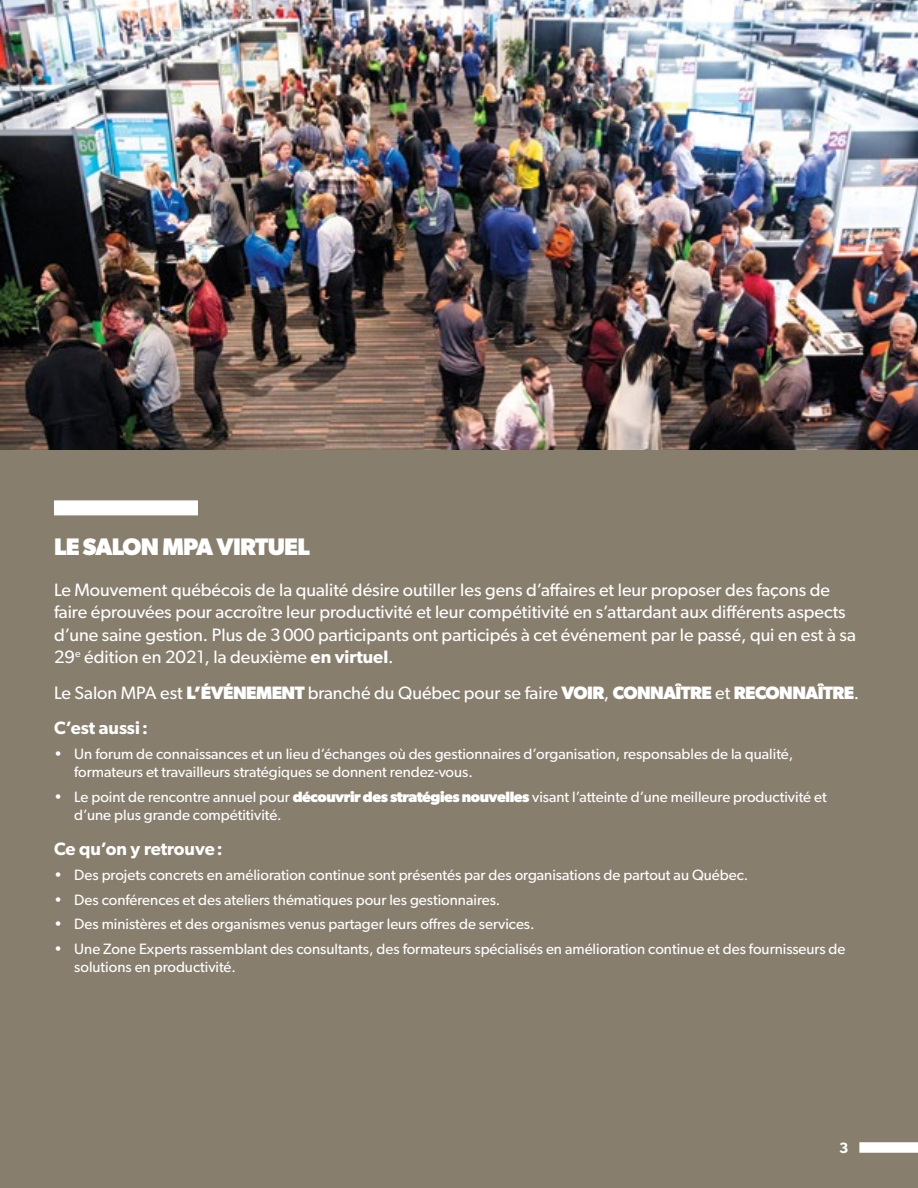
<style>
.page{position:relative;width:918px;height:1188px;background:#887e6e}
.page>*{position:absolute;margin:0;border:0;box-sizing:border-box;transform-origin:0 0}
.Titre_1{font:700 24px "Gibson";letter-spacing:-.03em;color:#fff}
.t1{font:18px/22.5px "Gibson";color:#fff}
.Titre_2{font:600 18px "Gibson";color:#fff}
.t2{font:15px/18px "Gibson";color:#fff}
.t3{font:600 15px "Gibson";color:#fff}
.s1{font-weight:600}
.s2{font-weight:700}
</style>
<div class="page">
<div style="left:54px;top:500px;width:144px;height:15px;background:#fff"></div>
<img style="left:0;top:0;width:918px;height:450px">
<div style="left:859px;top:1142px;width:59px;height:11px;background:#fff"></div>
<p class="Titre_1" style="left:54px;top:533px;width:258px">LE SALON MPA VIRTUEL</p>
<p class="t1" style="left:54px;top:578px;width:803px">Le Mouvement québécois de la qualité désire outiller les gens d’affaires et leur proposer des façons de faire éprouvées pour accroître leur productivité et leur compétitivité en s’attardant aux différents aspects d’une saine gestion. Plus de 3000 participants ont participés à cet événement par le passé, qui en est à sa 29<sup>e</sup> édition en 2021, la deuxième <span class="s1">en virtuel</span>.</p>
<p class="t1" style="left:54px;top:682px;width:807px">Le Salon MPA est <span class="s2">L’ÉVÉNEMENT</span> branché du Québec pour se faire <span class="s2">VOIR</span>, <span class="s2">CONNAÎTRE</span> et <span class="s2">RECONNAÎTRE</span>.</p>
<p class="Titre_2" style="left:54px;top:717px;width:96px">C’est aussi:</p>
<p class="t2" style="left:74px;top:745px;width:720px;text-indent:-20px">• Un forum de connaissances et un lieu d’échanges où des gestionnaires d’organisation, responsables de la qualité, formateurs et travailleurs stratégiques se donnent rendez-vous.</p>
<p class="t2" style="left:74px;top:787px;width:754px;text-indent:-20px">• Le point de rencontre annuel pour <span class="s2">découvrir des stratégies nouvelles</span> visant l’atteinte d’une meilleure productivité et d’une plus grande compétitivité.</p>
<p class="Titre_2" style="left:54px;top:838px;width:170px">Ce qu’on y retrouve:</p>
<p class="t2" style="left:54px;top:865px;width:696px">• Des projets concrets en amélioration continue sont présentés par des organisations de partout au Québec.</p>
<p class="t2" style="left:54px;top:890px;width:448px">• Des conférences et des ateliers thématiques pour les gestionnaires.</p>
<p class="t2" style="left:54px;top:915px;width:482px">• Des ministères et des organismes venus partager leurs offres de services.</p>
<p class="t2" style="left:74px;top:940px;width:773px;text-indent:-20px">• Une Zone Experts rassemblant des consultants, des formateurs spécialisés en amélioration continue et des fournisseurs de solutions en productivité.</p>
<p class="t3" style="left:839px;top:1139px;width:11px">3</p>
</div>
